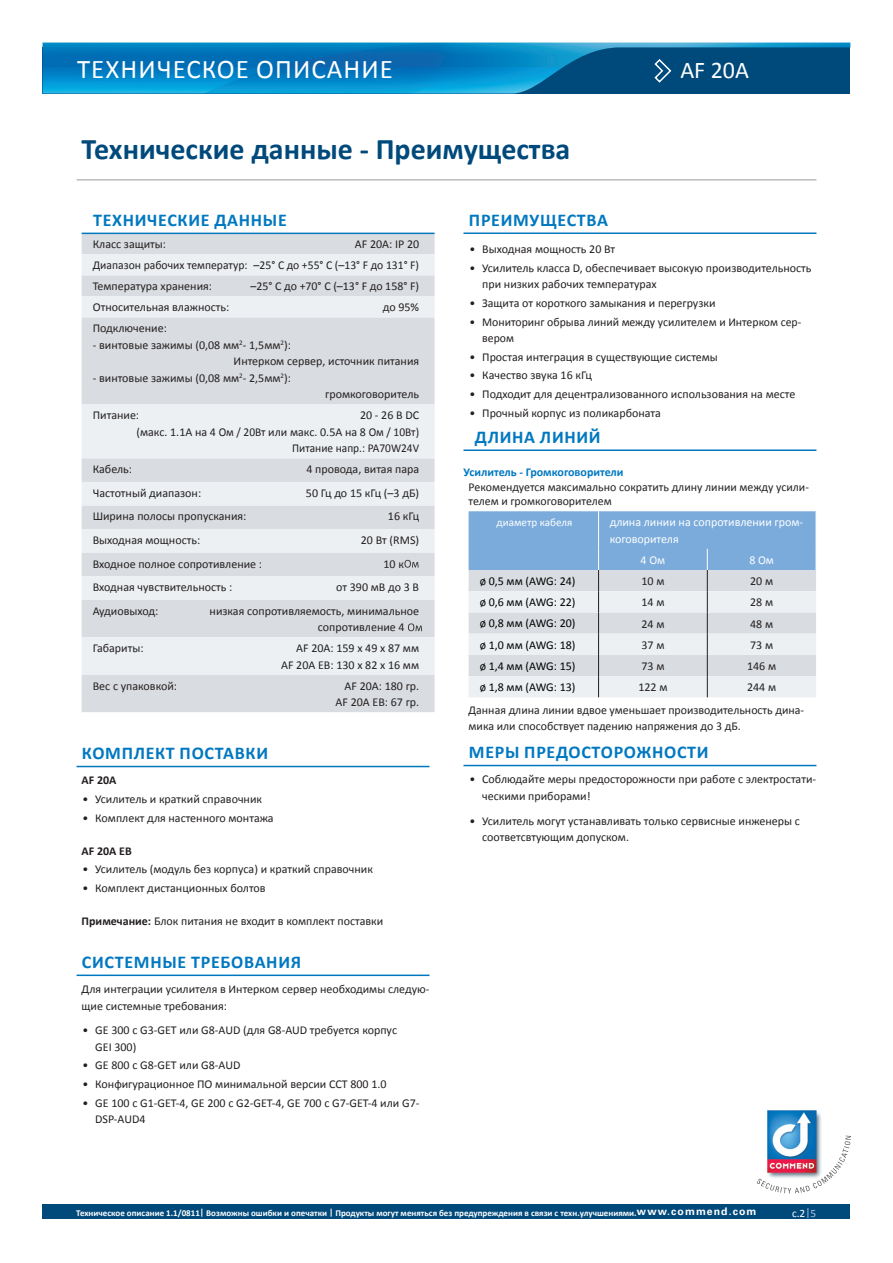
<style>
.page{position:relative;width:893px;height:1263px;background:#fff}
.page>*{position:absolute;margin:0;border:0;box-sizing:border-box;transform-origin:0 0}
.t1{font:700 30px "Calibri";color:#00497b}
.t2{font:27px "Calibri";letter-spacing:.04em;color:#fff}
.t3{font:24px "Calibri";color:#fff}
.t4{font:700 18px "Calibri";letter-spacing:.04em;color:#0078c0}
.t5{font:12px/16.5px "Calibri";color:#231f20}
.t6{font:12px "Calibri";letter-spacing:-.005em;color:#000}
.t7{font:12px/16.5px "Calibri";color:#fff}
.t8{font:700 12px "Calibri";letter-spacing:-.005em;color:#0078c0}
.t9{font:700 12px "Calibri";color:#231f20}
.t10{font:11.25px "Calibri";color:#fff}
.t11{font:11.1px "Calibri";color:#fff}
.t12{font:700 10.5px "Univers Com 65";letter-spacing:.1em;color:#fff}
.t13{font:700 9px "Calibri";color:#fff}
.s1{color:#fff}
.s2{font-weight:700}
.s3{color:#adc7e7}
</style>
<div class="page">
<div style="left:43px;top:1204px;width:807px;height:15px;background:#00497b"></div>
<img style="left:767px;top:1110px;width:55px;height:26px">
<svg style="left:756px;top:1136px;width:94px;height:57px"></svg>
<img style="left:43px;top:43px;width:807px;height:51px">
<svg style="left:653px;top:58px;width:19px;height:26px"></svg>
<hr style="left:77px;top:179px;width:739px;height:2px;background:#bcbdc0">
<hr style="left:77px;top:974px;width:352px;height:2px;background:#0078c0">
<div style="left:82px;top:234px;width:353px;height:478px;background:#d9dce0"></div>
<svg style="left:82px;top:254px;width:353px;height:421px;background:#e2e5e8"></svg>
<hr style="left:82px;top:233px;width:353px;height:1px;background:#0078c0">
<hr style="left:77px;top:766px;width:352px;height:1px;background:#0078c0">
<hr style="left:463px;top:449px;width:353px;height:2px;background:#0078c0">
<svg style="left:469px;top:511px;width:347px;height:186px;background:#c1d2e3"></svg>
<hr style="left:463px;top:765px;width:353px;height:1px;background:#0078c0">
<hr style="left:463px;top:232px;width:353px;height:2px;background:#0078c0">
<h2 class="t2" style="left:77px;top:52px;width:317px">Техническое описание</h2>
<h1 class="t1" style="left:82px;top:129px;width:490px">Технические данные - Преимущества</h1>
<h3 class="t3" style="left:680px;top:54px;width:70px">AF 20A</h3>
<h3 class="t4" style="left:93px;top:209px;width:195px">Технические данные</h3>
<p class="t5" style="left:93px;top:236px;width:75px">Класс защиты:</p>
<p class="t5" style="left:93px;top:234px;width:328px;line-height:21px;text-align:justify;text-indent:262px">AF 20A: IP 20<br>Диапазон рабочих температур: –25° C до +55° C (–13° F до 131° F)<br>Температура хранения:</p>
<p class="t5" style="left:250px;top:278px;width:170px">–25° C до +70° C (–13° F до 158° F)</p>
<p class="t5" style="left:93px;top:299px;width:138px">Относительная влажность:</p>
<p class="t5" style="left:383px;top:299px;width:38px">до 95%</p>
<p class="t5" style="left:93px;top:320px;width:76px">Подключение:</p>
<p class="t5" style="left:234px;top:337px;width:187px;text-indent:-141px">- винтовые зажимы (0,08 мм<sup>2</sup>- 1,5мм<sup>2</sup>):<br>Интерком сервер, источник питания</p>
<p class="t5" style="left:93px;top:370px;width:200px">- винтовые зажимы (0,08 мм<sup>2</sup>- 2,5мм<sup>2</sup>):</p>
<p class="t5" style="left:325px;top:386px;width:95px">громкоговоритель</p>
<p class="t5" style="left:93px;top:407px;width:48px">Питание:</p>
<p class="t5" style="left:136px;top:407px;width:284px;text-align:right">20 - 26 В DC<br>(макс. 1.1A на 4 Ом / 20Вт или макс. 0.5A на 8 Ом / 10Вт)<br>Питание напр.: PA70W24V</p>
<p class="t5" style="left:93px;top:461px;width:41px">Кабель:</p>
<p class="t5" style="left:306px;top:461px;width:114px">4 провода, витая пара</p>
<p class="t5" style="left:93px;top:485px;width:110px">Частотный диапазон:</p>
<p class="t5" style="left:306px;top:485px;width:115px">50 Гц до 15 кГц (–3 дБ)</p>
<p class="t5" style="left:93px;top:508px;width:155px">Ширина полосы пропускания:</p>
<p class="t5" style="left:388px;top:508px;width:33px">16 кГц</p>
<p class="t5" style="left:93px;top:532px;width:109px">Выходная мощность:</p>
<p class="t5" style="left:361px;top:532px;width:60px">20 Вт (RMS)</p>
<p class="t5" style="left:93px;top:555px;width:171px">Входное полное сопротивление :</p>
<p class="t5" style="left:383px;top:555px;width:37px">10 к<span class="s1">Ом</span></p>
<p class="t5" style="left:93px;top:579px;width:141px">Входная чувствительность :</p>
<p class="t5" style="left:336px;top:579px;width:84px">от 390 мВ до 3 В</p>
<p class="t5" style="left:93px;top:602px;width:67px">Аудиовыход:</p>
<p class="t5" style="left:210px;top:602px;width:215px;text-align:right">низкая сопротивляемость, минимальное сопротивление 4 <span class="s1">Ом</span></p>
<p class="t5" style="left:93px;top:640px;width:52px">Габариты:</p>
<p class="t5" style="left:281px;top:640px;width:140px;text-align:right">AF 20A: 159 x 49 x 87 мм<br>AF 20A EB: 130 x 82 x 16 мм</p>
<p class="t5" style="left:93px;top:677px;width:86px">Вес с упаковкой:</p>
<p class="t5" style="left:335px;top:677px;width:85px;text-align:right">AF 20A: 180 гр.<br>AF 20A EB: 67 гр.</p>
<h3 class="t4" style="left:82px;top:742px;width:134px">Комплект постав</h3>
<h3 class="t4" style="left:246px;top:742px;width:24px">ки</h3>
<p class="t9" style="left:82px;top:773px;width:36px">AF 20A</p>
<p class="t5" style="left:82px;top:791px;width:181px">• Усилитель и краткий справочник</p>
<p class="t5" style="left:82px;top:809px;width:193px">• Комплект для настенного монтажа</p>
<p class="t9" style="left:82px;top:843px;width:52px">AF 20A EB</p>
<p class="t5" style="left:82px;top:861px;width:292px">• Усилитель (модуль без корпуса) и краткий справочник</p>
<p class="t5" style="left:82px;top:880px;width:185px">• Комплект дистанционных болтов</p>
<p class="t5" style="left:82px;top:913px;width:303px"><span class="s2">Примечание:</span> Блок питания не входит в комплект поставки</p>
<h3 class="t4" style="left:82px;top:951px;width:221px">Системные требования</h3>
<p class="t5" style="left:82px;top:981px;width:349px">Для интеграции усилителя в Интерком сервер необходимы следую&shy;щие системные требования:</p>
<p class="t5" style="left:95px;top:1022px;width:303px;text-indent:-13px">• GE 300 с G3-GET или G8-AUD (для G8-AUD требуется корпус<br>GEI 300)</p>
<p class="t5" style="left:82px;top:1057px;width:159px">• GE 800 с G8-GET или G8-AUD</p>
<p class="t5" style="left:82px;top:1076px;width:306px">• Конфигурационное ПО минимальной версии ССT 800 1.0</p>
<p class="t5" style="left:95px;top:1094px;width:326px;text-indent:-13px">• GE 100 с G1-GET-4, GE 200 с G2-GET-4, GE 700 с G7-GET-4 или G7-<br>DSP-AUD4</p>
<h3 class="t4" style="left:469px;top:209px;width:109px">Преимущества</h3>
<p class="t5" style="left:469px;top:241px;width:147px">• Выходная мощность 20 Вт</p>
<p class="t5" style="left:482px;top:260px;width:331px;text-indent:-13px">• Усилитель класса D, обеспечивает высокую производительность при низких рабочих температурах</p>
<p class="t5" style="left:469px;top:295px;width:248px">• Защита от короткого замыкания и перегрузки</p>
<p class="t5" style="left:482px;top:313px;width:321px;text-indent:-13px">• Мониторинг обрыва линий между усилителем и Интерком сер&shy;вером</p>
<p class="t5" style="left:469px;top:349px;width:250px">• Простая интеграция в существующие системы</p>
<p class="t5" style="left:469px;top:367px;width:124px">• Качество звука 16 кГц</p>
<p class="t5" style="left:469px;top:386px;width:327px">• Подходит для децентрализованного использования на месте</p>
<p class="t5" style="left:469px;top:404px;width:193px">• Прочный корпус из поликарбоната</p>
<h3 class="t4" style="left:475px;top:425px;width:127px">Длина линий</h3>
<p class="t8" style="left:463px;top:464px;width:162px">Усилитель - Громкоговорители</p>
<p class="t5" style="left:469px;top:479px;width:342px;line-height:14.4px">Рекомендуется максимально сократить длину линии между усили&shy;телем и громкоговорителем</p>
<p class="t11" style="left:497px;top:515px;width:77px">диаметр кабеля</p>
<p class="t7" style="left:610px;top:514px;width:195px">длина линии на сопротивлении гром&shy;коговорителя</p>
<p class="t7" style="left:641px;top:552px;width:26px">4 Ом</p>
<p class="t7" style="left:749px;top:552px;width:26px">8 Ом</p>
<p class="t6" style="left:480px;top:573px;width:97px">ø 0,5 мм (AWG: 24)</p>
<p class="t5" style="left:641px;top:573px;width:24px">10 м</p>
<p class="t5" style="left:750px;top:573px;width:24px">20 м</p>
<p class="t6" style="left:480px;top:595px;width:97px">ø 0,6 мм (AWG: 22)</p>
<p class="t5" style="left:641px;top:594px;width:24px">14 м</p>
<p class="t5" style="left:750px;top:594px;width:24px">28 м</p>
<p class="t6" style="left:480px;top:616px;width:97px">ø 0,8 мм (AWG: 20)</p>
<p class="t5" style="left:641px;top:615px;width:24px">24 м</p>
<p class="t5" style="left:750px;top:615px;width:24px">48 м</p>
<p class="t6" style="left:480px;top:637px;width:97px">ø 1,0 мм (AWG: 18)</p>
<p class="t5" style="left:641px;top:637px;width:24px">37 м</p>
<p class="t5" style="left:750px;top:637px;width:24px">73 м</p>
<p class="t6" style="left:480px;top:658px;width:97px">ø 1,4 мм (AWG: 15)</p>
<p class="t5" style="left:641px;top:658px;width:24px">73 м</p>
<p class="t5" style="left:747px;top:658px;width:31px">146 м</p>
<p class="t6" style="left:480px;top:679px;width:97px">ø 1,8 мм (AWG: 13)</p>
<p class="t5" style="left:638px;top:679px;width:31px">122 м</p>
<p class="t5" style="left:469px;top:676px;width:337px;line-height:22.6px;text-indent:279px">244 м<br>Данная длина линии вдвое уменьшает производительность дина-</p>
<p class="t5" style="left:469px;top:718px;width:274px">мика или способствует падению напряжения до 3 дБ.</p>
<h3 class="t4" style="left:469px;top:741px;width:241px">Меры предосторожности</h3>
<p class="t5" style="left:482px;top:771px;width:335px;text-indent:-13px">• Соблюдайте меры предосторожности при работе с электростати&shy;ческими приборами!</p>
<p class="t5" style="left:482px;top:813px;width:319px;text-indent:-13px">• Усилитель могут устанавливать только сервисные инженеры с соответсвтующим допуском.</p>
<p class="t12" style="left:637px;top:1205px;width:121px">www.commend.com</p>
<p class="t13" style="left:76px;top:1207px;width:562px">Техническое описание 1.1/0811| Возможны ошибки и опечатки | Продукты могут меняться без предупреждения в связи с техн.улучшениями.</p>
<p class="t10" style="left:792px;top:1206px;width:26px">c.2<span class="s3">|5</span></p>
</div>
